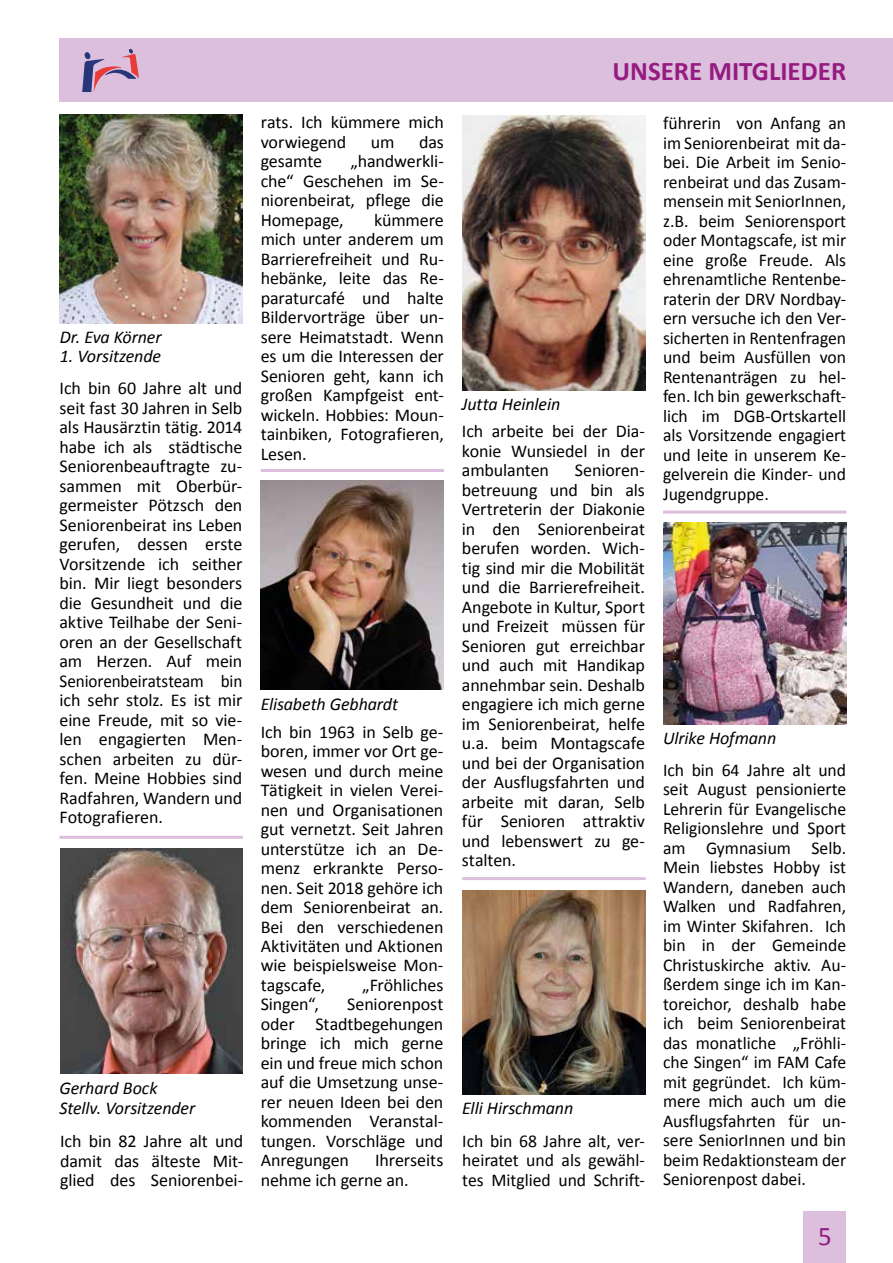
<style>
.page{position:relative;width:893px;height:1263px;background:#fff}
.page>*{position:absolute;margin:0;border:0;box-sizing:border-box;transform-origin:0 0}
.t1{font:700 27px "Calibri";color:#951b81}
.t2{font:27px "Calibri";color:#951b81}
.t3{font:18px/19.5px "Calibri";letter-spacing:-.005em;color:#000;text-align:justify}
.t4{font:italic 18px/19.5px "Calibri";letter-spacing:-.005em;color:#000}
</style>
<div class="page">
<div style="left:804px;top:1212px;width:42px;height:51px;background:#dbbfdd"></div>
<div style="left:60px;top:38px;width:833px;height:64px;background:#dbbfdd"></div>
<svg style="left:82px;top:49px;width:57px;height:43px"></svg>
<img style="left:60px;top:115px;width:183px;height:209px">
<img style="left:60px;top:848px;width:183px;height:225px">
<hr style="left:60px;top:836px;width:183px;height:3px;background:#dbbfdd">
<hr style="left:261px;top:469px;width:183px;height:3px;background:#dbbfdd">
<hr style="left:462px;top:877px;width:184px;height:3px;background:#dbbfdd">
<hr style="left:663px;top:510px;width:183px;height:3px;background:#dbbfdd">
<img style="left:261px;top:481px;width:182px;height:209px">
<img style="left:462px;top:116px;width:183px;height:274px">
<img style="left:462px;top:890px;width:183px;height:204px">
<img style="left:663px;top:522px;width:183px;height:202px">
<p class="t4" style="left:60px;top:326px;width:103px">Dr. Eva Körner</p>
<p class="t4" style="left:60px;top:346px;width:103px">1. Vorsitzende</p>
<p class="t3" style="left:60px;top:377px;width:184px">Ich bin 60 Jahre alt und seit fast 30 Jahren in Selb als Hausärztin tätig. 2014 habe ich als städtische Seniorenbeauftragte zu&shy;sammen mit Oberbür&shy;germeister Pötzsch den Seniorenbeirat ins Leben gerufen, dessen erste Vorsitzende ich seither bin. Mir liegt besonders die Gesundheit und die aktive Teilhabe der Seni&shy;oren an der Gesellschaft am Herzen. Auf mein Seniorenbeiratsteam bin ich sehr stolz. Es ist mir eine Freude, mit so vie&shy;len engagierten Men&shy;schen arbeiten zu dür&shy;fen. Meine Hobbies sind Radfahren, Wandern und Fotografieren.</p>
<p class="t4" style="left:60px;top:1078px;width:137px">Gerhard Bock<br>Stellv. Vorsitzender</p>
<p class="t3" style="left:60px;top:1131px;width:185px">Ich bin 82 Jahre alt und damit das älteste Mit&shy;glied des Seniorenbei-</p>
<p class="t3" style="left:261px;top:112px;width:185px">rats. Ich kümmere mich vorwiegend</p>
<p class="t3" style="left:371px;top:131px;width:25px">um</p>
<p class="t3" style="left:419px;top:131px;width:26px">das</p>
<p class="t3" style="left:261px;top:151px;width:185px;text-indent:90px">„handwerkli&shy;che“ Geschehen im Se&shy;niorenbeirat, pflege die Homepage,</p>
<p class="t3" style="left:261px;top:151px;width:63px">gesamte</p>
<p class="t3" style="left:261px;top:209px;width:185px;text-indent:113px">kümmere mich unter anderem um Barrierefreiheit und Ru&shy;hebänke, leite das Re&shy;paraturcafé und halte Bildervorträge über un&shy;sere Heimatstadt. Wenn es um die Interessen der Senioren geht, kann ich großen Kampfgeist ent&shy;wickeln. Hobbies: Moun&shy;tainbiken, Fotografieren, Lesen.</p>
<p class="t4" style="left:261px;top:693px;width:139px">Elisabeth Gebhardt</p>
<p class="t3" style="left:261px;top:721px;width:184px">Ich bin 1963 in Selb ge&shy;boren, immer vor Ort ge&shy;wesen und durch meine Tätigkeit in vielen Verei&shy;nen und Organisationen gut vernetzt. Seit Jahren unterstütze ich an De&shy;menz erkrankte Perso&shy;nen. Seit 2018 gehöre ich dem Seniorenbeirat an.<br>Bei den verschiedenen Aktivitäten und Aktionen wie beispielsweise Mon&shy;tagscafe,</p>
<p class="t3" style="left:362px;top:974px;width:83px">„Fröhliches</p>
<p class="t3" style="left:261px;top:994px;width:60px">Singen“,</p>
<p class="t3" style="left:261px;top:994px;width:184px;text-indent:86px">Seniorenpost oder Stadtbegehungen bringe ich mich gerne ein und freue mich schon auf die Umsetzung unse&shy;rer neuen Ideen bei den kommenden Veranstal&shy;tungen. Vorschläge und Anregungen</p>
<p class="t3" style="left:261px;top:1150px;width:184px;text-indent:114px">Ihrerseits nehme ich gerne an.</p>
<h1 class="t1" style="left:613px;top:54px;width:235px">UNSERE MITGLIEDER</h1>
<p class="t4" style="left:462px;top:393px;width:100px">Jutta Heinlein</p>
<p class="t3" style="left:462px;top:421px;width:185px">Ich arbeite bei der Dia&shy;konie Wunsiedel in der ambulanten</p>
<p class="t3" style="left:462px;top:460px;width:185px;text-indent:113px">Senioren&shy;betreuung und bin als Vertreterin der Diakonie in den Seniorenbeirat berufen worden. Wich&shy;tig sind mir die Mobilität und die Barrierefreiheit.<br>Angebote in Kultur, Sport und Freizeit müssen für Senioren gut erreichbar und auch mit Handikap annehmbar sein. Deshalb engagiere ich mich gerne im Seniorenbeirat, helfe u.a. beim Montagscafe und bei der Organisation der Ausflugsfahrten und arbeite mit daran, Selb für Senioren attraktiv und lebenswert zu ge&shy;stalten.</p>
<p class="t4" style="left:462px;top:1098px;width:112px">Elli Hirschmann</p>
<p class="t3" style="left:462px;top:1130px;width:184px">Ich bin 68 Jahre alt, ver&shy;heiratet und als gewähl&shy;tes Mitglied und Schrift-</p>
<p class="t3" style="left:663px;top:113px;width:185px">führerin von Anfang an im Seniorenbeirat mit da&shy;bei. Die Arbeit im Senio&shy;renbeirat und das Zusam&shy;mensein mit SeniorInnen, z.B. beim Seniorensport oder Montagscafe, ist mir eine große Freude. Als ehrenamtliche Rentenbe&shy;raterin der DRV Nordbay&shy;ern versuche ich den Ver&shy;sicherten in Rentenfragen und beim Ausfüllen von Rentenanträgen zu hel&shy;fen. Ich bin gewerkschaft&shy;lich im DGB-Ortskartell als Vorsitzende engagiert und leite in unserem Ke&shy;gelverein die Kinder- und Jugendgruppe.</p>
<p class="t4" style="left:663px;top:727px;width:115px">Ulrike Hofmann</p>
<p class="t3" style="left:663px;top:759px;width:185px">Ich bin 64 Jahre alt und seit August pensionierte Lehrerin für Evangelische Religionslehre und Sport am Gymnasium Selb.<br>Mein liebstes Hobby ist Wandern, daneben auch Walken und Radfahren, im Winter Skifahren. Ich bin in der Gemeinde Christuskirche aktiv. Au&shy;ßerdem singe ich im Kan&shy;toreichor, deshalb habe ich beim Seniorenbeirat das monatliche „Fröhli&shy;che Singen“ im FAM Cafe mit gegründet. Ich küm&shy;mere mich auch um die Ausflugsfahrten für un&shy;sere SeniorInnen und bin beim Redaktionsteam der Seniorenpost dabei.</p>
<h1 class="t2" style="left:818px;top:1219px;width:15px">5</h1>
</div>
